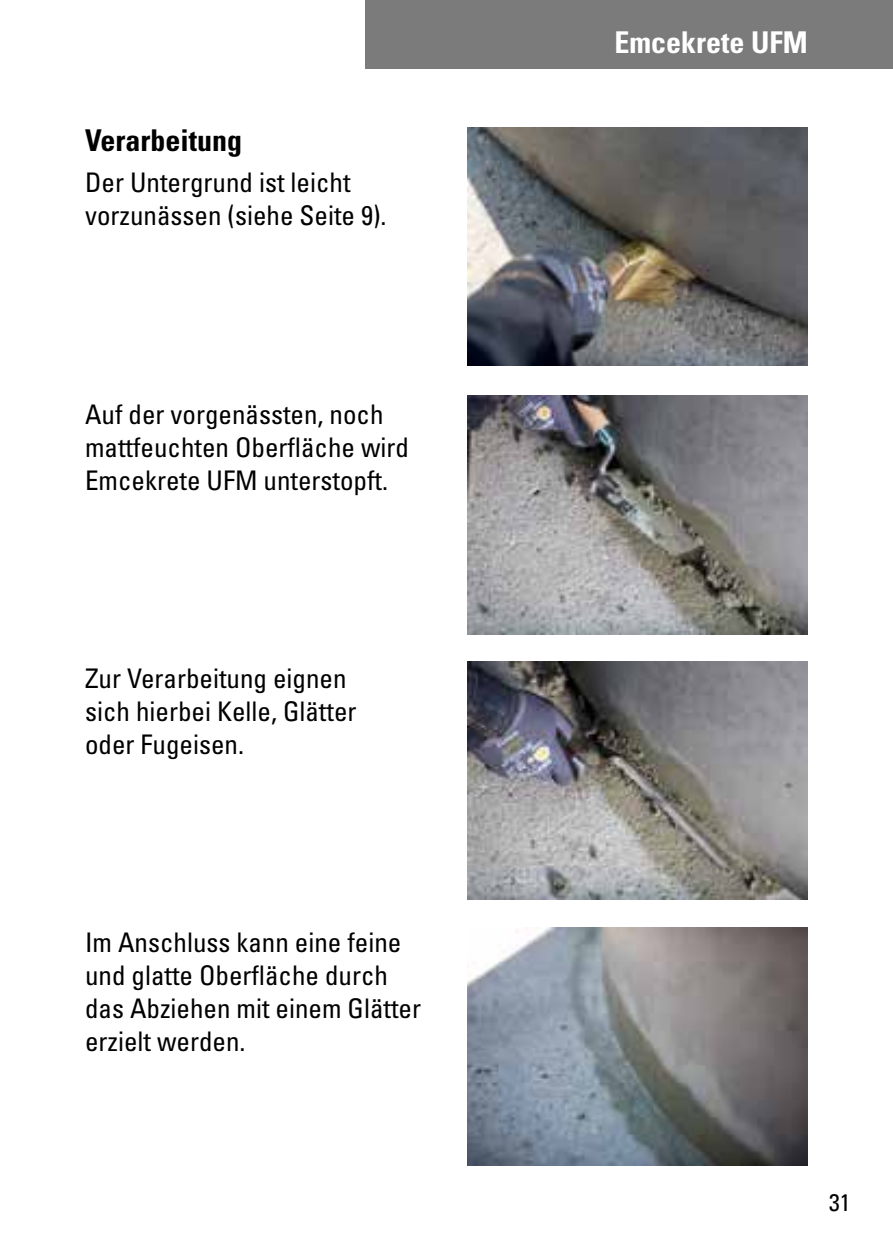
<style>
.page{position:relative;width:893px;height:1251px;background:#fff}
.page>*{position:absolute;margin:0;border:0;box-sizing:border-box;transform-origin:0 0}
.t1{font:700 condensed 30px "Univers";color:#fff}
.t2{font:700 condensed 30px "Univers";color:#000}
.t3{font:condensed 27px/33px "Univers";color:#000}
.t4{font:condensed 24px "Univers";color:#000}
</style>
<div class="page">
<div style="left:366px;top:0;width:527px;height:68px;background:#7a7b7a"></div>
<img style="left:468px;top:128px;width:340px;height:238px">
<img style="left:468px;top:661px;width:340px;height:238px">
<img style="left:468px;top:395px;width:340px;height:239px">
<img style="left:468px;top:927px;width:340px;height:238px">
<p class="t2" style="left:85px;top:122px;width:159px">Verarbeitung</p>
<p class="t3" style="left:85px;top:165px;width:303px">Der Untergrund ist leicht vorzunässen (siehe Seite 9).</p>
<p class="t3" style="left:85px;top:396px;width:325px">Auf der vorgenässten, noch mattfeuchten Oberfläche wird<br>Emcekrete UFM unterstopft.</p>
<p class="t3" style="left:85px;top:660px;width:273px">Zur Verarbeitung eignen sich hierbei Kelle, Glätter oder Fugeisen.</p>
<p class="t3" style="left:85px;top:924px;width:337px">Im Anschluss kann eine feine und glatte Oberfläche durch das Abziehen mit einem Glätter erzielt werden.</p>
<p class="t1" style="left:615px;top:24px;width:195px">Emcekrete UFM</p>
<p class="t4" style="left:829px;top:1186px;width:23px">31</p>
</div>
